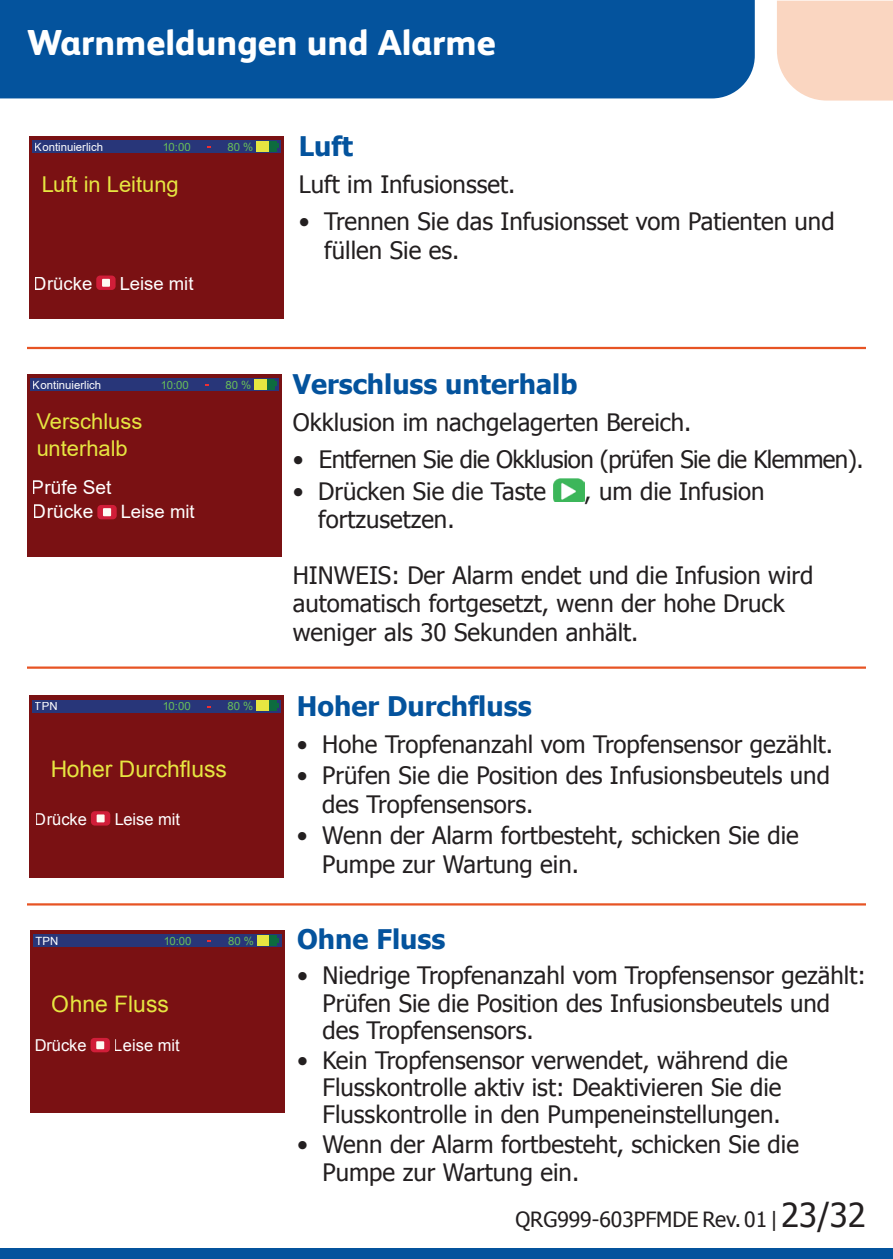
<style>
.page{position:relative;width:893px;height:1259px;background:#fff}
.page>*{position:absolute;margin:0;border:0;box-sizing:border-box;transform-origin:0 0}
.t1{font:800 36px "FS Albert Pro";color:#fff}
.t2{font:700 27px "Tahoma";color:#04539d}
.t3{font:24px/27.3px "Tahoma";color:#231f20}
.t4{font:24px "Tahoma";letter-spacing:-.025em;color:#231f20}
.t5{font:22.8px "Arial";color:#e6e641}
.t6{font:21.9px/26.1px "Arial";color:#e6e641}
.t7{font:21px "Tahoma";color:#231f20}
.t8{font:18.9px "Arial";color:#fff}
.t9{font:18.3px "Arial";color:#fff}
.t10{font:16.5px "Arial";color:#fff}
.t11{font:11.4px "Arial";color:#fff}
.t12{font:11.4px "Arial";color:#69be58}
.s1{font-size:33px}
</style>
<div class="page">
<div style="left:0;top:0;width:755px;height:98px;background:#04539d"></div>
<div style="left:777px;top:1px;width:116px;height:100px;background:#fad6c1"></div>
<div style="left:0;top:1248px;width:893px;height:11px;background:#04539d"></div>
<div style="left:29px;top:695px;width:254px;height:182px;background:#7a1113"></div>
<div style="left:32px;top:699px;width:249px;height:13px;background:#283679"></div>
<div style="left:256px;top:700px;width:13px;height:11px;background:#e6e641"></div>
<div style="left:269px;top:700px;width:7px;height:11px;background:#0d6b3f"></div>
<svg style="left:276px;top:703px;width:3px;height:4px"></svg>
<div style="left:91px;top:811px;width:19px;height:14px;background:#d11e39;border-radius:4px"></div>
<div style="left:97px;top:814px;width:8px;height:8px;background:#fefbf3"></div>
<div style="left:29px;top:136px;width:254px;height:182px;background:#7a1113"></div>
<div style="left:32px;top:140px;width:249px;height:13px;background:#283679"></div>
<div style="left:256px;top:141px;width:13px;height:11px;background:#e6e641"></div>
<div style="left:269px;top:141px;width:7px;height:11px;background:#0d6b3f"></div>
<svg style="left:276px;top:144px;width:3px;height:4px"></svg>
<div style="left:96px;top:275px;width:20px;height:15px;background:#d11e39;border-radius:4px"></div>
<div style="left:102px;top:279px;width:8px;height:8px;background:#fefbf3"></div>
<div style="left:27px;top:374px;width:255px;height:182px;background:#7a1113"></div>
<div style="left:30px;top:378px;width:249px;height:13px;background:#283679"></div>
<div style="left:254px;top:379px;width:13px;height:10px;background:#e6e641"></div>
<div style="left:267px;top:379px;width:8px;height:10px;background:#0d6b3f"></div>
<div style="left:97px;top:505px;width:20px;height:14px;background:#d11e39;border-radius:4px"></div>
<div style="left:103px;top:508px;width:8px;height:8px;background:#fefbf3"></div>
<div style="left:30px;top:930px;width:254px;height:182px;background:#7a1113"></div>
<div style="left:33px;top:934px;width:248px;height:13px;background:#283679"></div>
<div style="left:257px;top:935px;width:13px;height:11px;background:#e6e641"></div>
<div style="left:270px;top:935px;width:7px;height:11px;background:#0d6b3f"></div>
<div style="left:91px;top:1038px;width:19px;height:14px;background:#d11e39;border-radius:4px"></div>
<svg style="left:96px;top:1041px;width:8px;height:8px"></svg>
<hr style="left:27px;top:903px;width:839px;height:2px;background:#e75424">
<hr style="left:27px;top:666px;width:839px;height:3px;background:#e75424">
<hr style="left:27px;top:347px;width:839px;height:2px;background:#e75424">
<img style="left:554px;top:479px;width:30px;height:23px">
<h1 class="t1" style="left:27px;top:14px;width:470px">Warnmeldungen und Alarme</h1>
<p class="t11" style="left:35px;top:139px;width:70px">Kontinuierlich</p>
<p class="t12" style="left:162px;top:139px;width:30px">10:00</p>
<p class="t12" style="left:227px;top:139px;width:27px">80 %</p>
<p class="t6" style="left:41px;top:171px;width:139px">Luft in Leitung</p>
<p class="t9" style="left:34px;top:271px;width:60px">Drücke</p>
<p class="t9" style="left:119px;top:271px;width:76px">Leise mit</p>
<p class="t11" style="left:33px;top:377px;width:70px">Kontinuierlich</p>
<p class="t12" style="left:160px;top:377px;width:30px">10:00</p>
<p class="t12" style="left:225px;top:377px;width:27px">80 %</p>
<p class="t6" style="left:36px;top:408px;width:108px">Verschluss unterhalb</p>
<p class="t8" style="left:32px;top:474px;width:81px">Prüfe Set</p>
<p class="t8" style="left:33px;top:498px;width:62px">Drücke</p>
<p class="t9" style="left:121px;top:499px;width:76px">Leise mit</p>
<p class="t11" style="left:35px;top:698px;width:24px">TPN</p>
<p class="t12" style="left:162px;top:698px;width:30px">10:00</p>
<p class="t12" style="left:227px;top:698px;width:27px">80 %</p>
<p class="t5" style="left:50px;top:754px;width:178px">Hoher Durchfluss</p>
<p class="t10" style="left:35px;top:808px;width:54px">Drücke</p>
<p class="t10" style="left:114px;top:808px;width:67px">Leise mit</p>
<p class="t11" style="left:36px;top:933px;width:24px">TPN</p>
<p class="t12" style="left:163px;top:933px;width:30px">10:00</p>
<p class="t12" style="left:228px;top:933px;width:27px">80 %</p>
<p class="t5" style="left:52px;top:989px;width:119px">Ohne Fluss</p>
<p class="t10" style="left:34px;top:1034px;width:54px">Drücke</p>
<p class="t10" style="left:114px;top:1034px;width:67px">Leise mit</p>
<p class="t2" style="left:299px;top:127px;width:56px">Luft</p>
<p class="t3" style="left:299px;top:169px;width:218px">Luft im Infusionsset.</p>
<p class="t3" style="left:324px;top:206px;width:512px;line-height:28.8px;text-indent:-26px">• Trennen Sie das Infusionsset vom Patienten und füllen Sie es.</p>
<p class="t2" style="left:293px;top:365px;width:286px">Verschluss unterhalb</p>
<p class="t3" style="left:293px;top:407px;width:400px">Okklusion im nachgelagerten Bereich.</p>
<p class="t4" style="left:293px;top:443px;width:572px">• Entfernen Sie die Okklusion (prüfen Sie die Klemmen).</p>
<p class="t3" style="left:293px;top:476px;width:255px">• Drücken Sie die Taste</p>
<p class="t3" style="left:584px;top:476px;width:182px">, um die Infusion</p>
<p class="t3" style="left:318px;top:505px;width:138px">fortzusetzen.</p>
<p class="t3" style="left:293px;top:559px;width:522px;line-height:28.8px">HINWEIS: Der Alarm endet und die Infusion wird automatisch fortgesetzt, wenn der hohe Druck weniger als 30 Sekunden anhält.</p>
<p class="t2" style="left:297px;top:687px;width:236px">Hoher Durchfluss</p>
<p class="t3" style="left:297px;top:729px;width:538px">• Hohe Tropfenanzahl vom Tropfensensor gezählt.</p>
<p class="t3" style="left:322px;top:760px;width:509px;line-height:28.8px;text-indent:-26px">• Prüfen Sie die Position des Infusionsbeutels und des Tropfensensors.</p>
<p class="t3" style="left:322px;top:820px;width:478px;line-height:28.8px;text-indent:-26px">• Wenn der Alarm fortbesteht, schicken Sie die<br>Pumpe zur Wartung ein.</p>
<p class="t2" style="left:297px;top:919px;width:150px">Ohne Fluss</p>
<p class="t3" style="left:323px;top:961px;width:545px;text-indent:-26px">• Niedrige Tropfenanzahl vom Tropfensensor gezählt:<br>Prüfen Sie die Position des Infusionsbeutels und des Tropfensensors.</p>
<p class="t3" style="left:323px;top:1045px;width:467px;text-indent:-26px">• Kein Tropfensensor verwendet, während die<br>Flusskontrolle aktiv ist: Deaktivieren Sie die<br>Flusskontrolle in den Pumpeneinstellungen.</p>
<p class="t3" style="left:323px;top:1129px;width:478px;text-indent:-26px">• Wenn der Alarm fortbesteht, schicken Sie die<br>Pumpe zur Wartung ein.</p>
<p class="t7" style="left:515px;top:1205px;width:352px">QRG999-603PFMDE Rev. 01 | <span class="s1">23/32</span></p>
</div>
